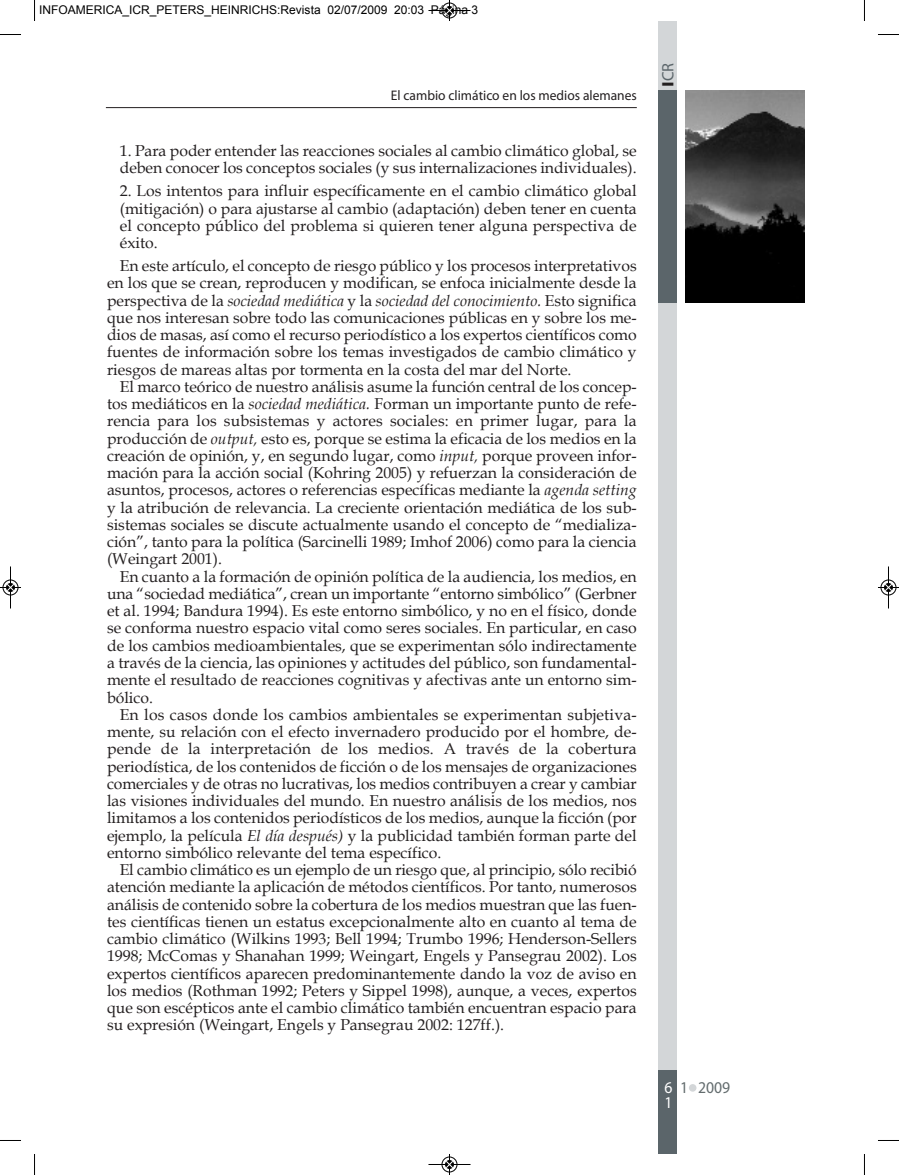
<style>
.page{position:relative;width:899px;height:1175px;background:#fff}
.page>*{position:absolute;margin:0;border:0;box-sizing:border-box;transform-origin:0 0}
.t1{font:16.5px "Myriad Pro";color:#636c6e;scale:.95 1}
.t2{font:16.5px "Myriad Pro";color:#5b656a}
.t3{font:16.5px/15px "Myriad Pro";color:#fff;scale:.95 1}
.t4{font:15.75px/17.2px "Book Antiqua";color:#231f20;text-align:justify}
.t5{font:13.95px "Myriad Pro";color:#231f20}
.t6{font:12px "Arial";color:#000}
.s1{font-style:italic}
.s2{font-weight:700;color:#231f20}
</style>
<div class="page">
<div style="left:658px;top:34px;width:18px;height:1105px;background:#d3d6d8"></div>
<div style="left:688px;top:1084px;width:8px;height:7px;background:#d3d6d8;border-radius:50%"></div>
<img style="left:685px;top:90px;width:118px;height:212px">
<div style="left:658px;top:35px;width:19px;height:268px;background:#5b656a"></div>
<div style="left:658px;top:21px;width:19px;height:69px;background:#d3d6d8"></div>
<div style="left:658px;top:1070px;width:19px;height:84px;background:#5b656a"></div>
<hr style="left:106px;top:107px;width:530px;height:1px;background:#231f20">
<svg style="left:34px;top:0;width:1px;height:21px"></svg>
<svg style="left:0;top:34px;width:21px;height:1px"></svg>
<svg style="left:878px;top:34px;width:20px;height:1px"></svg>
<svg style="left:34px;top:1154px;width:1px;height:21px"></svg>
<svg style="left:0;top:1140px;width:21px;height:1px"></svg>
<svg style="left:878px;top:1140px;width:20px;height:1px"></svg>
<svg style="left:428px;top:0;width:43px;height:21px"></svg>
<svg style="left:428px;top:1154px;width:43px;height:21px"></svg>
<svg style="left:0;top:566px;width:21px;height:43px"></svg>
<svg style="left:878px;top:566px;width:20px;height:43px"></svg>
<p class="t6" style="left:39px;top:3px;width:440px">INFOAMERICA_ICR_PETERS_HEINRICHS:Revista 02/07/2009 20:03 Página 3</p>
<p class="t5" style="left:391px;top:90px;width:247px">el cambio climático en los medios alemanes</p>
<p class="t4" style="left:120px;top:142px;width:518px">1. Para poder entender las reacciones sociales al cambio climático global, se deben conocer los conceptos sociales (y sus internalizaciones individuales).</p>
<p class="t4" style="left:120px;top:183px;width:518px">2. Los intentos para influir específicamente en el cambio climático global (mitigación) o para ajustarse al cambio (adaptación) deben tener en cuenta el concepto público del problema si quieren tener alguna perspectiva de éxito.</p>
<p class="t4" style="left:107px;top:257px;width:531px;text-indent:13px">en este artículo, el concepto de riesgo público y los procesos interpretativos en los que se crean, reproducen y modifican, se enfoca inicialmente desde la perspectiva de la <span class="s1">sociedad mediática</span> y la <span class="s1">sociedad del conocimiento.</span> esto significa que nos interesan sobre todo las comunicaciones públicas en y sobre los me&shy;dios de masas, así como el recurso periodístico a los expertos científicos como fuentes de información sobre los temas investigados de cambio climático y riesgos de mareas altas por tormenta en la costa del mar del norte.</p>
<p class="t4" style="left:107px;top:378px;width:531px;text-indent:13px">el marco teórico de nuestro análisis asume la función central de los concep&shy;tos mediáticos en la <span class="s1">sociedad mediática.</span> Forman un importante punto de refe&shy;rencia para los subsistemas y actores sociales: en primer lugar, para la producción de <span class="s1">output,</span> esto es, porque se estima la eficacia de los medios en la creación de opinión, y, en segundo lugar, como <span class="s1">input,</span> porque proveen infor&shy;mación para la acción social (Kohring 2005) y refuerzan la consideración de asuntos, procesos, actores o referencias específicas mediante la <span class="s1">agenda setting </span>y la atribución de relevancia. La creciente orientación mediática de los sub&shy;sistemas sociales se discute actualmente usando el concepto de “medializa&shy;ción”, tanto para la política (sarcinelli 1989; Imhof 2006) como para la ciencia (Weingart 2001).</p>
<p class="t4" style="left:107px;top:568px;width:531px;text-indent:13px">en cuanto a la formación de opinión política de la audiencia, los medios, en una “sociedad mediática”, crean un importante “entorno simbólico” (Gerbner et al. 1994; Bandura 1994). es este entorno simbólico, y no en el físico, donde se conforma nuestro espacio vital como seres sociales. en particular, en caso de los cambios medioambientales, que se experimentan sólo indirectamente a través de la ciencia, las opiniones y actitudes del público, son fundamental&shy;mente el resultado de reacciones cognitivas y afectivas ante un entorno sim&shy;bólico.</p>
<p class="t4" style="left:107px;top:706px;width:531px;text-indent:13px">en los casos donde los cambios ambientales se experimentan subjetiva&shy;mente, su relación con el efecto invernadero producido por el hombre, de&shy;pende de la interpretación de los medios. a través de la cobertura periodística, de los contenidos de ficción o de los mensajes de organizaciones comerciales y de otras no lucrativas, los medios contribuyen a crear y cambiar las visiones individuales del mundo. en nuestro análisis de los medios, nos limitamos a los contenidos periodísticos de los medios, aunque la ficción (por ejemplo, la película <span class="s1">El día después)</span> y la publicidad también forman parte del entorno simbólico relevante del tema específico.</p>
<p class="t4" style="left:107px;top:861px;width:531px;text-indent:13px">el cambio climático es un ejemplo de un riesgo que, al principio, sólo recibió atención mediante la aplicación de métodos científicos. Por tanto, numerosos análisis de contenido sobre la cobertura de los medios muestran que las fuen&shy;tes científicas tienen un estatus excepcionalmente alto en cuanto al tema de cambio climático (Wilkins 1993; Bell 1994; trumbo 1996; Henderson-sellers 1998; mccomas y shanahan 1999; Weingart, engels y Pansegrau 2002). Los expertos científicos aparecen predominantemente dando la voz de aviso en los medios (rothman 1992; Peters y sippel 1998), aunque, a veces, expertos que son escépticos ante el cambio climático también encuentran espacio para su expresión (Weingart, engels y Pansegrau 2002: 127ff.).</p>
<p class="t2" style="left:661px;top:87px;width:26px;rotate:-90deg"><span class="s2">I</span>Cr</p>
<p class="t3" style="left:664px;top:1081px;width:10px">6<br>1</p>
<p class="t1" style="left:679px;top:1081px;width:54px">1 2009</p>
</div>
